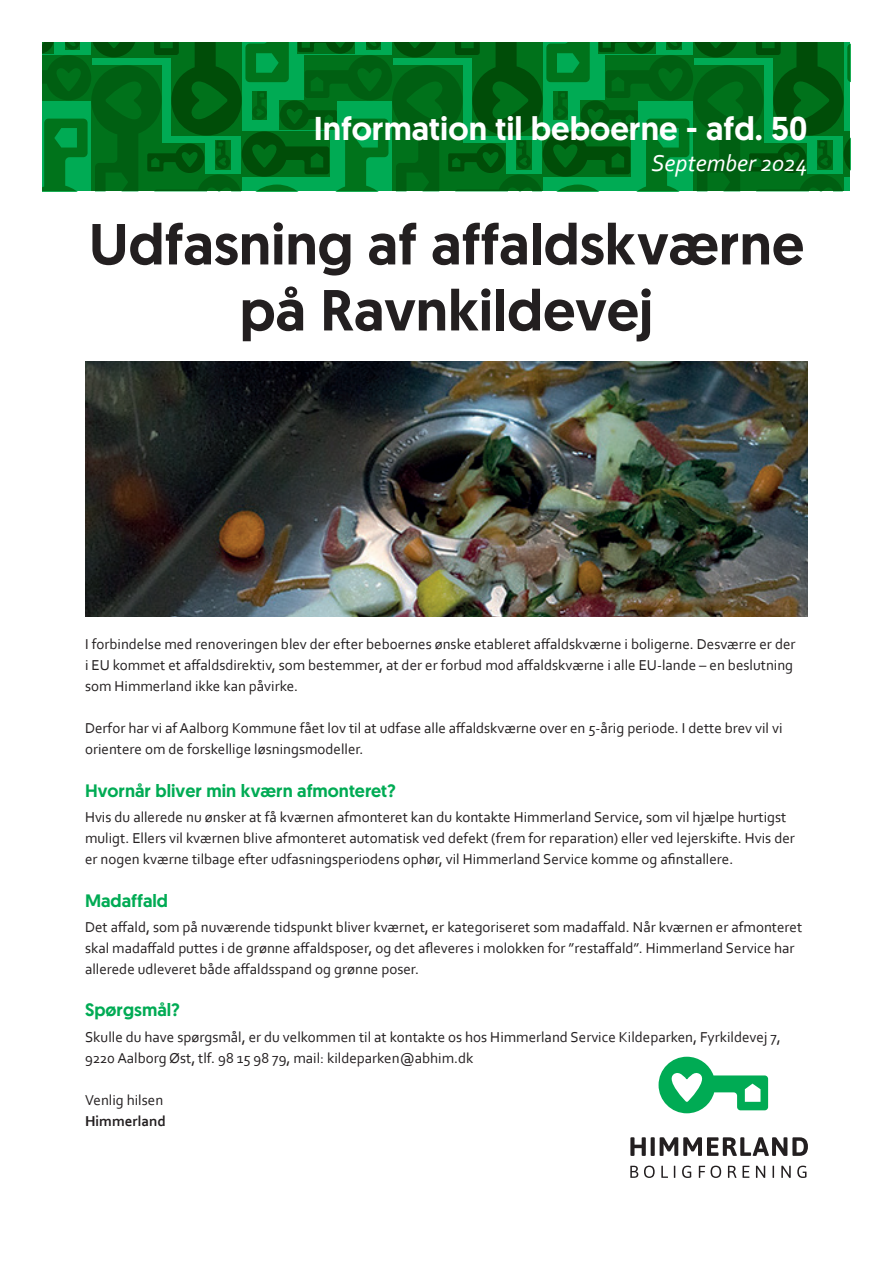
<style>
.page{position:relative;width:893px;height:1263px;background:#fff}
.page>*{position:absolute;margin:0;border:0;box-sizing:border-box;transform-origin:0 0}
.t1{font:500 57.75px/66px "Geomanist";color:#231f20;text-align:center}
.t2{font:500 33px "Geomanist";color:#fff}
.t3{font:italic 24px "Corbel";color:#fff}
.t4{font:500 18px "Geomanist";color:#00ab54}
.t5{font:15px/21px "Corbel";color:#231f20}
.t6{font:700 15px "Corbel";color:#231f20}
</style>
<div class="page">
<svg style="left:43px;top:43px;width:807px;height:148px;background:#007422"></svg>
<svg style="left:630px;top:1137px;width:178px;height:19px"></svg>
<svg style="left:630px;top:1166px;width:8px;height:12px"></svg>
<svg style="left:644px;top:1165px;width:11px;height:13px"></svg>
<svg style="left:661px;top:1166px;width:7px;height:12px"></svg>
<svg style="left:674px;top:1166px;width:1px;height:12px"></svg>
<svg style="left:682px;top:1165px;width:9px;height:13px"></svg>
<svg style="left:699px;top:1165px;width:22px;height:13px"></svg>
<svg style="left:728px;top:1166px;width:8px;height:12px"></svg>
<svg style="left:742px;top:1166px;width:7px;height:12px"></svg>
<svg style="left:756px;top:1166px;width:9px;height:12px"></svg>
<svg style="left:772px;top:1166px;width:2px;height:12px"></svg>
<svg style="left:781px;top:1166px;width:10px;height:12px"></svg>
<svg style="left:797px;top:1165px;width:9px;height:13px"></svg>
<svg style="left:659px;top:1057px;width:109px;height:56px"></svg>
<img style="left:85px;top:361px;width:723px;height:256px">
<h2 class="t2" style="left:314px;top:106px;width:496px">Information til beboerne - afd. 50</h2>
<h3 class="t3" style="left:651px;top:148px;width:158px">September 2024</h3>
<h1 class="t1" style="left:89px;top:211px;width:717px">Udfasning af affaldskværne på Ravnkildevej</h1>
<p class="t5" style="left:85px;top:633px;width:712px">I forbindelse med renoveringen blev der efter beboernes ønske etableret affaldskværne i boligerne. Desværre er der i EU kommet et affaldsdirektiv, som bestemmer, at der er forbud mod affaldskværne i alle EU-lande – en beslutning som Himmerland ikke kan påvirke.</p>
<p class="t5" style="left:85px;top:717px;width:699px">Derfor har vi af Aalborg Kommune fået lov til at udfase alle affaldskværne over en 5-årig periode. I dette brev vil vi orientere om de forskellige løsningsmodeller.</p>
<p class="t4" style="left:85px;top:778px;width:312px">Hvornår bliver min kværn afmonteret?</p>
<p class="t5" style="left:85px;top:806px;width:711px">Hvis du allerede nu ønsker at få kværnen afmonteret kan du kontakte Himmerland Service, som vil hjælpe hurtigst muligt. Ellers vil kværnen blive afmonteret automatisk ved defekt (frem for reparation) eller ved lejerskifte. Hvis der er nogen kværne tilbage efter udfasningsperiodens ophør, vil Himmerland Service komme og afinstallere.</p>
<p class="t4" style="left:85px;top:888px;width:85px">Madaffald</p>
<p class="t5" style="left:85px;top:916px;width:719px">Det affald, som på nuværende tidspunkt bliver kværnet, er kategoriseret som madaffald. Når kværnen er afmonteret skal madaffald puttes i de grønne affaldsposer, og det afleveres i molokken for ”restaffald”. Himmerland Service har allerede udleveret både affaldsspand og grønne poser.</p>
<p class="t4" style="left:85px;top:998px;width:96px">Spørgsmål?</p>
<p class="t5" style="left:85px;top:1026px;width:697px">Skulle du have spørgsmål, er du velkommen til at kontakte os hos Himmerland Service Kildeparken, Fyrkildevej 7,<br>9220 Aalborg Øst, tlf. 98 15 98 79, mail: kildeparken@abhim.dk</p>
<p class="t5" style="left:85px;top:1089px;width:80px">Venlig hilsen</p>
<p class="t6" style="left:85px;top:1111px;width:82px">Himmerland</p>
</div>
